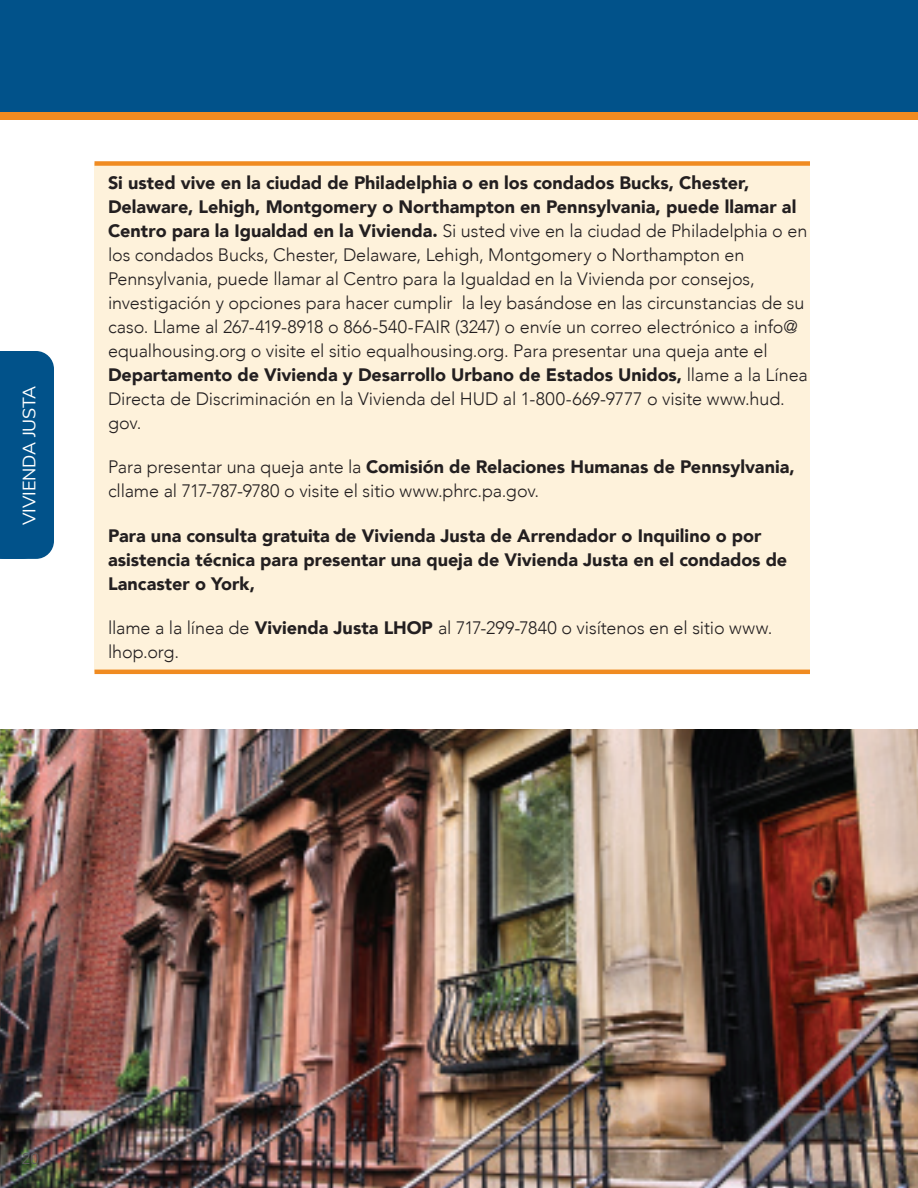
<style>
.page{position:relative;width:918px;height:1188px;background:#fff}
.page>*{position:absolute;margin:0;border:0;box-sizing:border-box;transform-origin:0 0}
.body{font:300 18px/24px "Avenir";letter-spacing:-.005em;color:#231f20}
.body-2{font:900 18px/24px "Avenir";color:#231f20}
.t1{font:18px "Nunito Sans";letter-spacing:-.005em;color:#fff}
.t2{font:15.6px "Avenir";color:#605e5f}
.s1{font-weight:900}
</style>
<div class="page">
<img style="left:0;top:729px;width:918px;height:459px">
<div style="left:94px;top:164px;width:716px;height:508px;background:#fef2db"></div>
<hr style="left:94px;top:670px;width:716px;height:4px;background:#f08b21">
<div style="left:94px;top:161px;width:716px;height:5px;background:#f08b21"></div>
<div style="left:0;top:0;width:918px;height:115px;background:#01528a"></div>
<div style="left:0;top:112px;width:918px;height:8px;background:#f08b21"></div>
<div style="left:0;top:351px;width:54px;height:208px;background:#01528a"></div>
<p class="t1" style="left:16px;top:525px;width:141px;rotate:-90deg">VIVIENDA JUSTA</p>
<p class="body" style="left:108px;top:171px;width:701px"><span class="s1">Si usted vive en la ciudad de Philadelphia o en los condados Bucks, Chester, Delaware, Lehigh, Montgomery o Northampton en Pennsylvania, puede llamar al Centro para la Igualdad en la Vivienda.</span> Si usted vive en la ciudad de Philadelphia o en los condados Bucks, Chester, Delaware, Lehigh, Montgomery o Northampton en Pennsylvania, puede llamar al Centro para la Igualdad en la Vivienda por consejos, investigación y opciones para hacer cumplir la ley basándose en las circunstancias de su caso. Llame al 267-419-8918 o 866-540-FAIR (3247) o envíe un correo electrónico a info@ equalhousing.org o visite el sitio equalhousing.org. Para presentar una queja ante el <span class="s1">Departamento de Vivienda y Desarrollo Urbano de Estados Unidos,</span> llame a la Línea Directa de Discriminación en la Vivienda del HUD al 1-800-669-9777 o visite www.hud. gov.</p>
<p class="body" style="left:108px;top:455px;width:688px">Para presentar una queja ante la <span class="s1">Comisión de Relaciones Humanas de Pennsylvania, </span>cllame al 717-787-9780 o visite el sitio www.phrc.pa.gov.</p>
<p class="body-2" style="left:108px;top:523px;width:681px">Para una consulta gratuita de Vivienda Justa de Arrendador o Inquilino o por asistencia técnica para presentar una queja de Vivienda Justa en el condados de<br>Lancaster o York,</p>
<p class="body" style="left:108px;top:616px;width:666px">llame a la línea de <span class="s1">Vivienda Justa LHOP</span> al 717-299-7840 o visítenos en el sitio www. lhop.org.</p>
<p class="t2" style="left:22px;top:1149px;width:19px">20</p>
</div>
